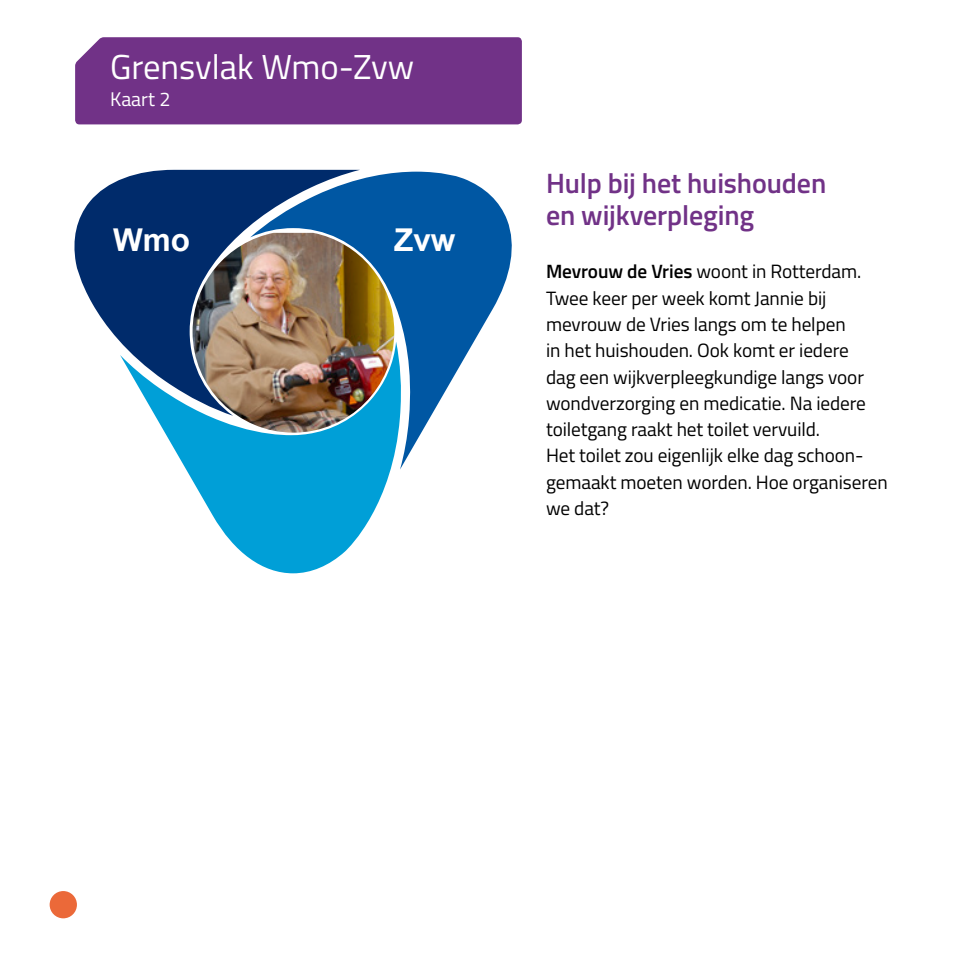
<style>
.page{position:relative;width:968px;height:968px;background:#fff}
.page>*{position:absolute;margin:0;border:0;box-sizing:border-box;transform-origin:0 0}
.t1{font:34.65px "Titillium Web";color:#fff}
.t2{font:700 31.5px "Arial";color:#fff}
.t3{font:600 28px/31.5px "Titillium Web";letter-spacing:-.005em;color:#713287}
.t4{font:19.78px "Titillium Web";color:#fff}
.t5{font:19.25px/26.2px "Titillium Web";letter-spacing:-.005em;color:#000}
.s1{font-weight:600}
</style>
<div class="page">
<div style="left:75px;top:37px;width:447px;height:87px;background:#713287"></div>
<div style="left:50px;top:890px;width:27px;height:28px;background:#eb6939;border-radius:50%"></div>
<svg style="left:155px;top:416px;width:246px;height:157px;fill:#009fd7"></svg>
<svg style="left:74px;top:170px;width:285px;height:246px;fill:#002b6b"></svg>
<svg style="left:250px;top:172px;width:262px;height:297px;fill:#0057a3"></svg>
<img style="left:192px;top:233px;width:202px;height:199px">
<h1 class="t1" style="left:110px;top:41px;width:306px">Grensvlak Wmo-Zvw</h1>
<p class="t4" style="left:110px;top:85px;width:62px">Kaart 2</p>
<h2 class="t2" style="left:113px;top:219px;width:78px">Wmo</h2>
<h2 class="t2" style="left:394px;top:219px;width:63px">Zvw</h2>
<h3 class="t3" style="left:546px;top:166px;width:282px">Hulp bij het huishouden en wijkverpleging</h3>
<p class="t5" style="left:546px;top:257px;width:343px"><span class="s1">Mevrouw de Vries</span> woont in Rotterdam.<br>Twee keer per week komt Jannie bij mevrouw de Vries langs om te helpen<br>in het huishouden. Ook komt er iedere<br>dag een wijkverpleegkundige langs voor wondverzorging en medicatie. Na iedere toiletgang raakt het toilet vervuild.<br>Het toilet zou eigenlijk elke dag schoon&shy;gemaakt moeten worden. Hoe organiseren we dat?</p>
</div>
